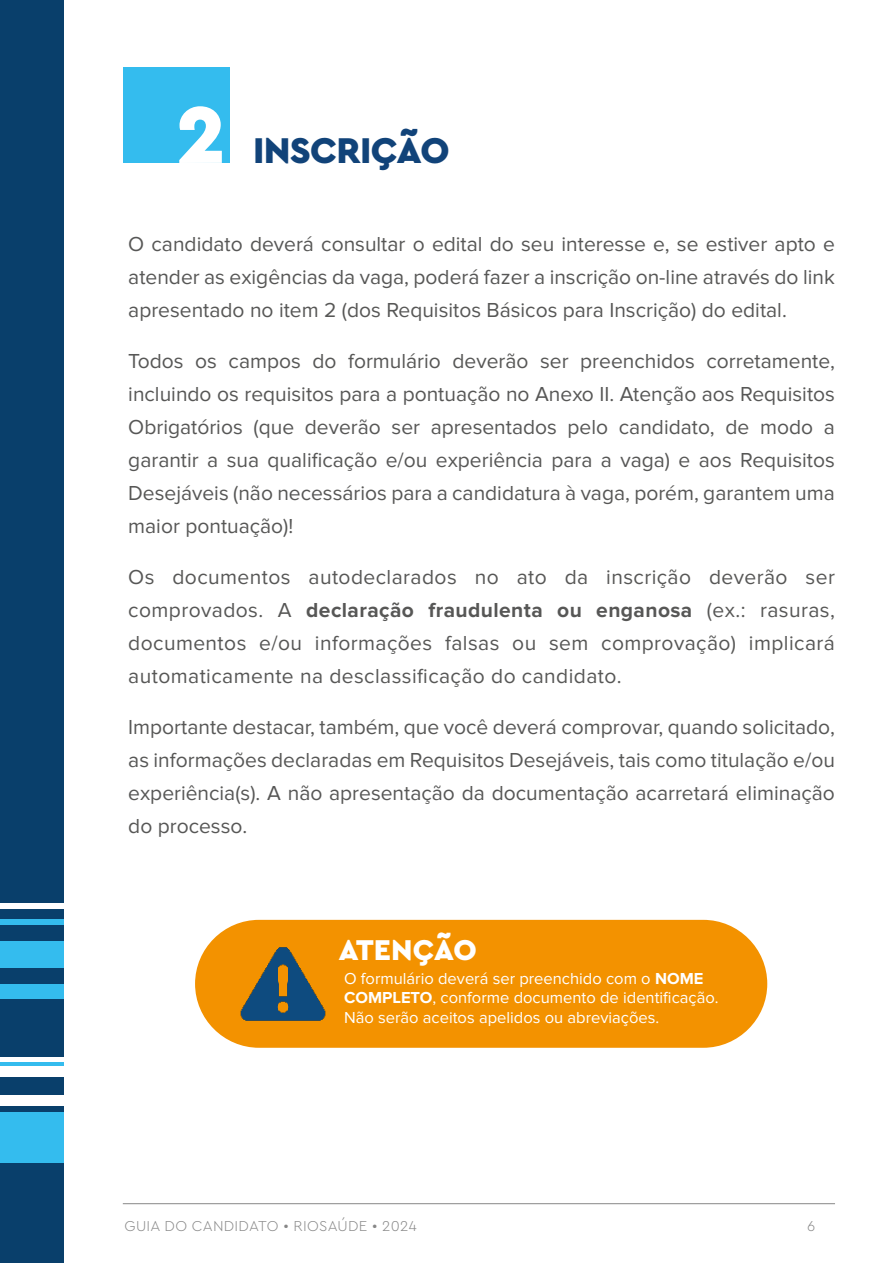
<style>
.page{position:relative;width:893px;height:1263px;background:#fff}
.page>*{position:absolute;margin:0;border:0;box-sizing:border-box;transform-origin:0 0}
.t1{font:900 84.3px "Cera Pro";color:#fff}
.t2{font:900 37.5px "Cera Pro";letter-spacing:-.02em;color:#114379}
.t3{font:900 30px "Cera Pro";letter-spacing:-.005em;color:#fff}
.t4{font:21px/33px "Proxima Nova";color:#575756;text-align:justify}
.t5{font:16.5px/19.5px "Proxima Nova";color:#fff}
.t6{font:300 15px "Cera Pro";letter-spacing:.02em;color:#878787}
.s1{font-weight:700}
</style>
<div class="page">
<div style="left:195px;top:920px;width:572px;height:128px;background:#f39200;border-radius:64px"></div>
<img style="left:240px;top:947px;width:86px;height:74px">
<div style="left:123px;top:67px;width:106px;height:95px;background:#34bcee"></div>
<div style="left:0;top:0;width:63px;height:1056px;background:#093f6b"></div>
<div style="left:0;top:1162px;width:63px;height:101px;background:#093f6b"></div>
<div style="left:0;top:1106px;width:63px;height:23px;background:#093f6b"></div>
<div style="left:0;top:984px;width:63px;height:14px;background:#34bcee"></div>
<div style="left:0;top:941px;width:63px;height:26px;background:#34bcee"></div>
<div style="left:0;top:1077px;width:63px;height:17px;background:#093f6b"></div>
<div style="left:0;top:920px;width:63px;height:5px;background:#34bcee"></div>
<div style="left:0;top:904px;width:63px;height:5px;background:#fff"></div>
<hr style="left:0;top:1062px;width:63px;height:4px;background:#34bcee">
<div style="left:0;top:1112px;width:63px;height:50px;background:#34bcee"></div>
<hr style="left:123px;top:1203px;width:712px;height:1px;background:#878787">
<h1 class="t1" style="left:176px;top:79px;width:52px">2</h1>
<h2 class="t2" style="left:253px;top:125px;width:198px">INSCRIÇÃO</h2>
<p class="t4" style="left:128px;top:228px;width:708px">O candidato deverá consultar o edital do seu interesse e, se estiver apto e atender as exigências da vaga, poderá fazer a inscrição on-line através do link apresentado no item 2 (dos Requisitos Básicos para Inscrição) do edital.</p>
<p class="t4" style="left:128px;top:345px;width:708px">Todos os campos do formulário deverão ser preenchidos corretamente, incluindo os requisitos para a pontuação no Anexo II. Atenção aos Requisitos Obrigatórios (que deverão ser apresentados pelo candidato, de modo a garantir a sua qualificação e/ou experiência para a vaga) e aos Requisitos Desejáveis (não necessários para a candidatura à vaga, porém, garantem uma maior pontuação)!</p>
<p class="t4" style="left:128px;top:561px;width:708px">Os documentos autodeclarados no ato da inscrição deverão ser comprovados. A <span class="s1">declaração fraudulenta ou enganosa</span> (ex.: rasuras, documentos e/ou informações falsas ou sem comprovação) implicará automaticamente na desclassificação do candidato.</p>
<p class="t4" style="left:128px;top:711px;width:708px">Importante destacar, também, que você deverá comprovar, quando solicitado, as informações declaradas em Requisitos Desejáveis, tais como titulação e/ou experiência(s). A não apresentação da documentação acarretará eliminação do processo.</p>
<h3 class="t3" style="left:339px;top:930px;width:139px">ATENÇÃO</h3>
<p class="t5" style="left:344px;top:969px;width:376px">O formulário deverá ser preenchido com o <span class="s1">NOME<br>COMPLETO</span>, conforme documento de identificação.<br>Não serão aceitos apelidos ou abreviações.</p>
<p class="t6" style="left:125px;top:1216px;width:294px">GUIA DO CANDIDATO RIOSAÚDE 2024</p>
<p class="t6" style="left:807px;top:1216px;width:10px">6</p>
</div>
